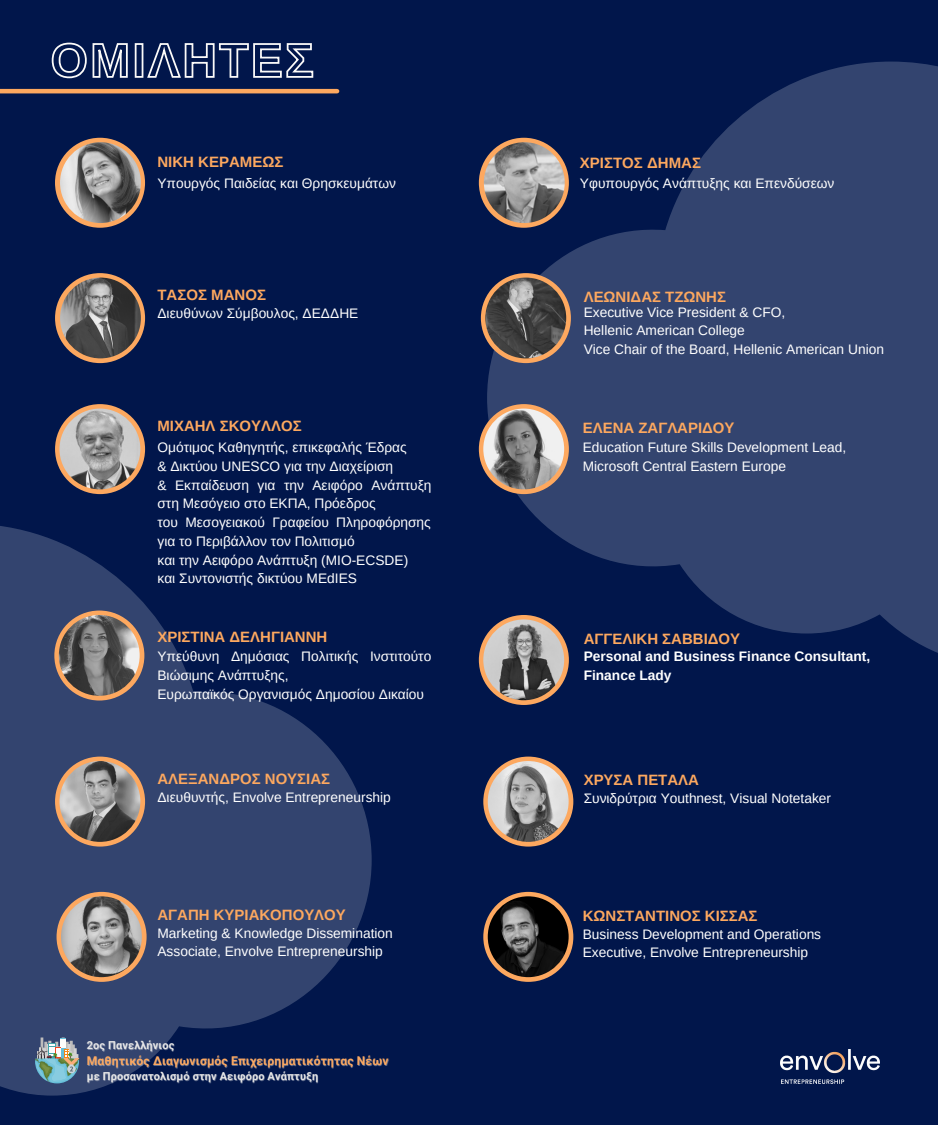
<style>
.page{position:relative;width:938px;height:1125px;background:#01164b}
.page>*{position:absolute;margin:0;border:0;box-sizing:border-box;transform-origin:0 0}
.t1{font:700 15px "Arimo";color:#fda85f}
.t2{font:13.75px/18.8px "Arimo";color:#fff}
.t3{font:700 13.75px "Arimo";color:#fff}
.t4{font:700 12.12px "Roboto";letter-spacing:.01em;color:#fda85f}
.t5{font:700 11px "Roboto";letter-spacing:.01em;color:#e7e7e7}
.s1{color:rgb(231 231 231/.4)}
</style>
<div class="page">
<svg style="left:487px;top:62px;width:450px;height:591px;fill:#33446f"></svg>
<svg style="left:0;top:526px;width:371px;height:570px;fill:#33446f"></svg>
<svg style="left:481px;top:273px;width:90px;height:90px"></svg>
<img style="left:485px;top:278px;width:81px;height:80px;border-radius:50%">
<svg style="left:55px;top:404px;width:90px;height:90px"></svg>
<img style="left:59px;top:409px;width:81px;height:80px;border-radius:50%">
<svg style="left:55px;top:273px;width:90px;height:90px"></svg>
<img style="left:60px;top:278px;width:81px;height:80px;border-radius:50%">
<svg style="left:479px;top:615px;width:90px;height:90px"></svg>
<img style="left:483px;top:619px;width:81px;height:81px;border-radius:50%">
<div style="left:55px;top:757px;width:90px;height:90px;background:#fda85f;border-radius:50%"></div>
<img style="left:59px;top:761px;width:81px;height:81px;border-radius:50%">
<svg style="left:54px;top:611px;width:90px;height:90px"></svg>
<img style="left:59px;top:615px;width:81px;height:81px;border-radius:50%">
<svg style="left:479px;top:404px;width:90px;height:90px"></svg>
<img style="left:483px;top:409px;width:81px;height:80px;border-radius:50%">
<svg style="left:483px;top:757px;width:90px;height:90px"></svg>
<img style="left:488px;top:761px;width:80px;height:81px;border-radius:50%">
<img style="left:780px;top:1049px;width:99px;height:35px">
<hr style="left:0;top:89px;width:337px;height:4px;background:#fda85f">
<div style="left:55px;top:138px;width:90px;height:90px;background:#fda85f;border-radius:50%"></div>
<img style="left:60px;top:142px;width:81px;height:81px;border-radius:50%">
<svg style="left:479px;top:138px;width:90px;height:90px"></svg>
<img style="left:484px;top:142px;width:80px;height:81px;border-radius:50%">
<svg style="left:51px;top:42px;width:263px;height:37px"></svg>
<svg style="left:483px;top:892px;width:90px;height:90px"></svg>
<img style="left:488px;top:896px;width:80px;height:81px;border-radius:50%">
<div style="left:57px;top:892px;width:90px;height:90px;background:#fda85f;border-radius:50%"></div>
<img style="left:61px;top:896px;width:81px;height:81px;border-radius:50%">
<svg style="left:35px;top:1038px;width:45px;height:45px;background:#7f9ba1"></svg>
<p class="t1" style="left:157px;top:154px;width:127px">ΝΙΚΗ ΚΕΡΑΜΕΩΣ</p>
<p class="t2" style="left:157px;top:174px;width:240px">Υπουργός Παιδείας και Θρησκευμάτων</p>
<p class="t1" style="left:157px;top:286px;width:110px">ΤΑΣΟΣ MΑΝΟΣ</p>
<p class="t1" style="left:580px;top:155px;width:123px">ΧΡΙΣΤΟΣ ΔΗΜΑΣ</p>
<p class="t2" style="left:580px;top:174px;width:256px">Υφυπουργός Ανάπτυξης και Επενδύσεων</p>
<p class="t1" style="left:583px;top:288px;width:144px">ΛΕΩΝΙΔΑΣ ΤΖΩΝΗΣ</p>
<p class="t2" style="left:157px;top:303px;width:202px">Διευθύνων Σύμβουλος, ΔΕΔΔΗΕ</p>
<p class="t2" style="left:583px;top:302px;width:203px">Executive Vice President &amp; CFO,</p>
<p class="t2" style="left:583px;top:321px;width:163px">Hellenic American College</p>
<p class="t2" style="left:583px;top:340px;width:302px">Vice Chair of the Board, Hellenic American Union</p>
<p class="t1" style="left:157px;top:417px;width:146px">ΜΙΧΑΗΛ ΣΚΟΥΛΛΟΣ</p>
<p class="t1" style="left:582px;top:419px;width:153px">ΕΛΕΝΑ ΖΑΓΛΑΡΙΔΟΥ</p>
<p class="t2" style="left:157px;top:438px;width:251px">Ομότιμος Καθηγητής, επικεφαλής Έδρας</p>
<p class="t2" style="left:157px;top:457px;width:237px">&amp; Δικτύου UNESCO για την Διαχείριση</p>
<p class="t2" style="left:157px;top:476px;width:275px">&amp; Εκπαίδευση για την Αειφόρο Ανάπτυξη στη Μεσόγειο στο ΕΚΠΑ, Πρόεδρος</p>
<p class="t2" style="left:157px;top:513px;width:275px">του Μεσογειακού Γραφείου Πληροφόρησης για το Περιβάλλον τον Πολιτισμό</p>
<p class="t2" style="left:157px;top:551px;width:252px">και την Αειφόρο Ανάπτυξη (MIO-ECSDE)</p>
<p class="t2" style="left:157px;top:569px;width:201px">και Συντονιστής δικτύου MEdIES</p>
<p class="t2" style="left:582px;top:438px;width:265px">Education Future Skills Development Lead,</p>
<p class="t2" style="left:582px;top:457px;width:205px">Microsoft Central Eastern Europe</p>
<p class="t1" style="left:157px;top:629px;width:171px">ΧΡΙΣΤΙΝΑ ΔΕΛΗΓΙΑΝΝΗ</p>
<p class="t1" style="left:583px;top:631px;width:158px">ΑΓΓΕΛΙΚΗ ΣΑΒΒΙΔΟΥ</p>
<p class="t2" style="left:157px;top:647px;width:275px">Υπεύθυνη Δημόσιας Πολιτικής Ινστιτούτο<br>Βιώσιμης Ανάπτυξης,</p>
<p class="t2" style="left:157px;top:685px;width:268px">Ευρωπαϊκός Οργανισμός Δημοσίου Δικαίου</p>
<p class="t3" style="left:583px;top:649px;width:288px">Personal and Business Finance Consultant,</p>
<p class="t3" style="left:583px;top:667px;width:89px">Finance Lady</p>
<p class="t1" style="left:157px;top:770px;width:174px">ΑΛΕΞΑΝΔΡΟΣ ΝΟΥΣΙΑΣ</p>
<p class="t2" style="left:157px;top:787px;width:235px">Διευθυντής, Envolve Entrepreneurship</p>
<p class="t1" style="left:583px;top:771px;width:117px">ΧΡΥΣΑ ΠΕΤΑΛΑ</p>
<p class="t2" style="left:583px;top:789px;width:249px">Συνιδρύτρια Youthnest, Visual Notetaker</p>
<p class="t1" style="left:157px;top:906px;width:190px">AΓΑΠΗ ΚΥΡΙΑΚΟΠΟΥΛΟΥ</p>
<p class="t2" style="left:157px;top:923px;width:237px">Marketing &amp; Knowledge Dissemination<br>Associate, Envolve Entrepreneurship</p>
<p class="t1" style="left:582px;top:907px;width:176px">ΚΩΝΣΤΑΝΤΙΝΟΣ ΚΙΣΣΑΣ</p>
<p class="t2" style="left:582px;top:924px;width:240px">Business Development and Operations<br>Executive, Envolve Entrepreneurship</p>
<p class="t5" style="left:87px;top:1039px;width:89px"><span class="s1">2</span>oς Πανελλήνιος</p>
<p class="t4" style="left:87px;top:1054px;width:303px">Μαθητικός Διαγωνισμός Επιχειρηματικότητας Νέων</p>
<p class="t5" style="left:87px;top:1070px;width:233px">με Προσανατολισμό στην Αειφόρο Ανάπτυξη</p>
</div>
